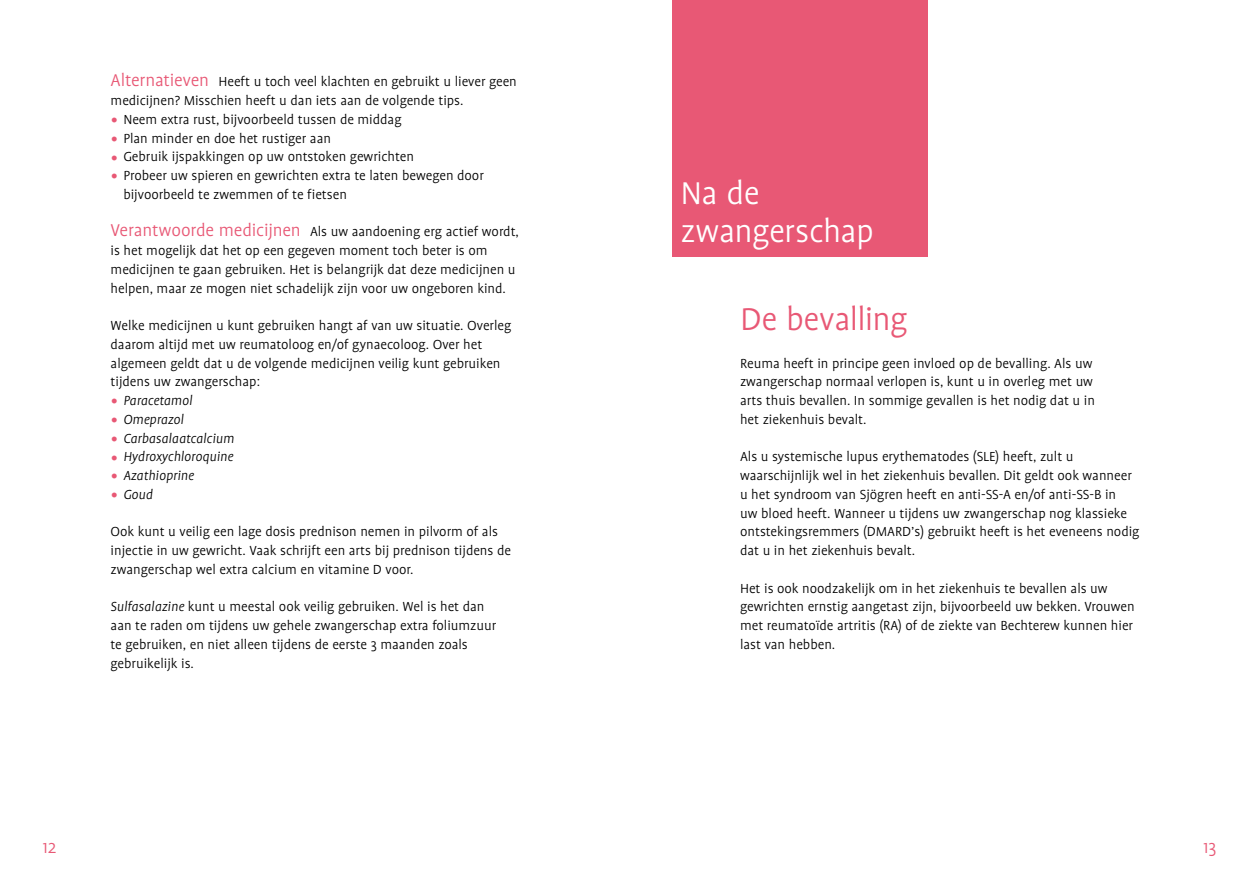
<style>
.page{position:relative;width:1259px;height:893px;background:#fff}
.page>*{position:absolute;margin:0;border:0;box-sizing:border-box;transform-origin:0 0}
.t1{font:300 36px/37.5px "Profile OT";letter-spacing:-.015em;color:#fff}
.t2{font:300 36px "Profile OT";letter-spacing:-.02em;color:#e85875}
.t3{font:300 19.5px "Profile OT";color:#e85875}
.t4{font:300 15px/18.8px "Profile OT";color:#000}
.t5{font:italic 300 15px "Profile OT";color:#000}
.s1{font-size:19.5px;color:#e85875}
.s2{font-size:24px;color:#e85875}
.s3{font-style:normal;font-size:24px;color:#e85875}
.s4{font-style:italic}
</style>
<div class="page">
<div style="left:672px;top:0;width:255px;height:256px;background:#e85875"></div>
<p class="t4" style="left:111px;top:73px;width:408px"><span class="s1">Alternatieven</span> Heeft u toch veel klachten en gebruikt u liever geen medicijnen? Misschien heeft u dan iets aan de volgende tips.</p>
<p class="t4" style="left:111px;top:110px;width:293px"><span class="s2">•</span> Neem extra rust, bijvoorbeeld tussen de middag</p>
<p class="t4" style="left:111px;top:129px;width:222px"><span class="s2">•</span> Plan minder en doe het rustiger aan</p>
<p class="t4" style="left:111px;top:148px;width:305px"><span class="s2">•</span> Gebruik ijspakkingen op uw ontstoken gewrichten</p>
<p class="t4" style="left:123px;top:166px;width:362px;text-indent:-13px"><span class="s2">•</span> Probeer uw spieren en gewrichten extra te laten bewegen door bijvoorbeeld te zwemmen of te fietsen</p>
<p class="t4" style="left:111px;top:223px;width:410px"><span class="s1">Verantwoorde medicijnen</span> Als uw aandoening erg actief wordt, is het mogelijk dat het op een gegeven moment toch beter is om medicijnen te gaan gebruiken. Het is belangrijk dat deze medicijnen u helpen, maar ze mogen niet schadelijk zijn voor uw ongeboren kind.</p>
<p class="t4" style="left:111px;top:316px;width:402px">Welke medicijnen u kunt gebruiken hangt af van uw situatie. Overleg daarom altijd met uw reumatoloog en/of gynaecoloog. Over het algemeen geldt dat u de volgende medicijnen veilig kunt gebruiken tijdens uw zwangerschap:</p>
<p class="t5" style="left:111px;top:392px;width:83px"><span class="s3">•</span> Paracetamol</p>
<p class="t5" style="left:111px;top:411px;width:75px"><span class="s3">•</span> Omeprazol</p>
<p class="t5" style="left:111px;top:430px;width:125px"><span class="s3">•</span> Carbasalaatcalcium</p>
<p class="t5" style="left:111px;top:448px;width:124px"><span class="s3">•</span> Hydroxychloroquine</p>
<p class="t5" style="left:111px;top:467px;width:85px"><span class="s3">•</span> Azathioprine</p>
<p class="t5" style="left:111px;top:486px;width:44px"><span class="s3">•</span> Goud</p>
<p class="t4" style="left:111px;top:523px;width:402px">Ook kunt u veilig een lage dosis prednison nemen in pilvorm of als injectie in uw gewricht. Vaak schrijft een arts bij prednison tijdens de zwangerschap wel extra calcium en vitamine D voor.</p>
<p class="t4" style="left:111px;top:598px;width:387px"><span class="s4">Sulfasalazine</span> kunt u meestal ook veilig gebruiken. Wel is het dan aan te raden om tijdens uw gehele zwangerschap extra foliumzuur te gebruiken, en niet alleen tijdens de eerste 3 maanden zoals gebruikelijk is.</p>
<h1 class="t1" style="left:680px;top:175px;width:195px">Na de zwangerschap</h1>
<h1 class="t2" style="left:740px;top:299px;width:169px">De bevalling</h1>
<p class="t4" style="left:740px;top:354px;width:356px">Reuma heeft in principe geen invloed op de bevalling. Als uw zwangerschap normaal verlopen is, kunt u in overleg met uw arts thuis bevallen. In sommige gevallen is het nodig dat u in het ziekenhuis bevalt.</p>
<p class="t4" style="left:740px;top:448px;width:401px">Als u systemische lupus erythematodes (SLE) heeft, zult u waarschijnlijk wel in het ziekenhuis bevallen. Dit geldt ook wanneer u het syndroom van Sjögren heeft en anti-SS-A en/of anti-SS-B in<br>uw bloed heeft. Wanneer u tijdens uw zwangerschap nog klassieke ontstekingsremmers (DMARD’s) gebruikt heeft is het eveneens nodig dat u in het ziekenhuis bevalt.</p>
<p class="t4" style="left:740px;top:579px;width:396px">Het is ook noodzakelijk om in het ziekenhuis te bevallen als uw gewrichten ernstig aangetast zijn, bijvoorbeeld uw bekken. Vrouwen met reumatoïde artritis (RA) of de ziekte van Bechterew kunnen hier last van hebben.</p>
<h2 class="t3" style="left:43px;top:836px;width:15px">12</h2>
<h2 class="t3" style="left:1203px;top:836px;width:15px">13</h2>
</div>
